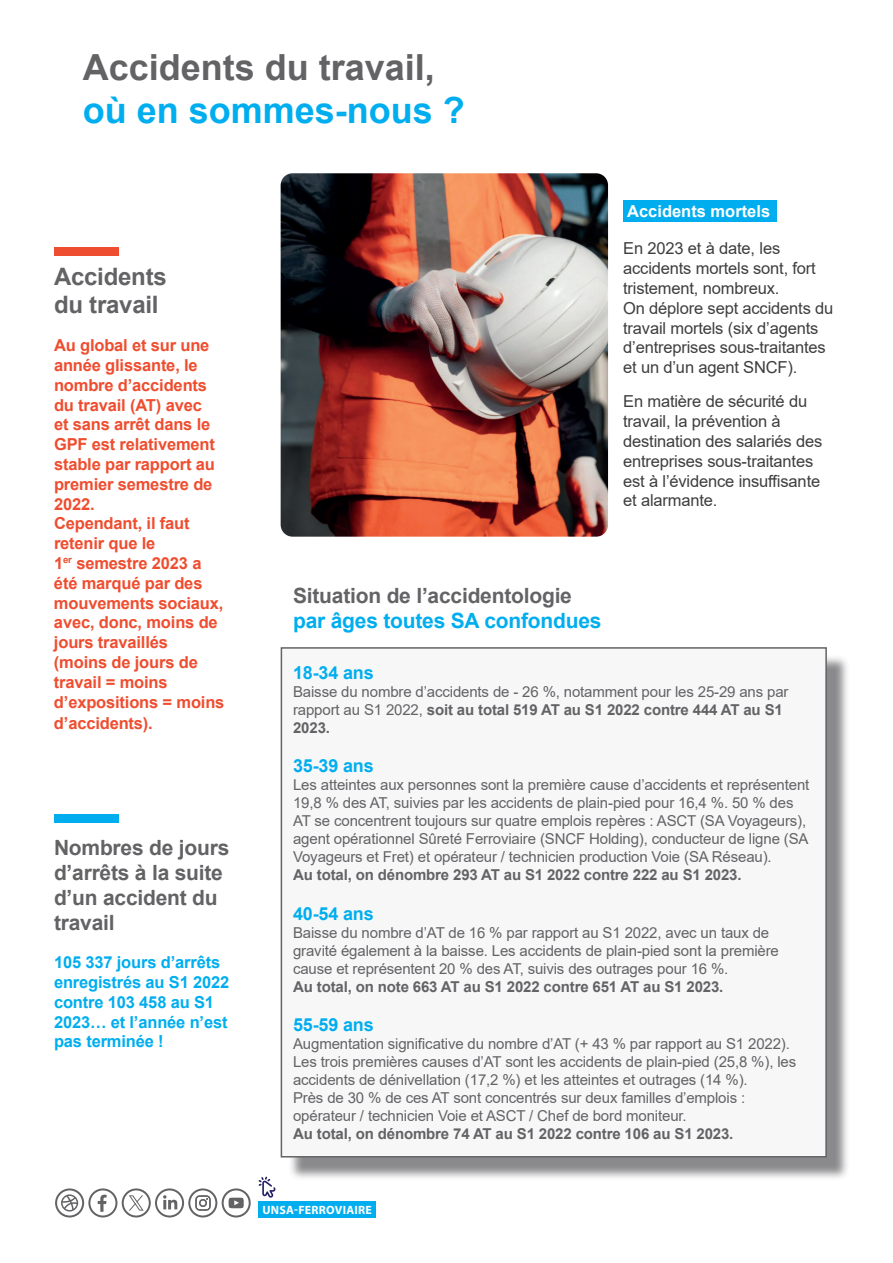
<style>
.page{position:relative;width:893px;height:1263px;background:#fff}
.page>*{position:absolute;margin:0;border:0;box-sizing:border-box;transform-origin:0 0}
.t1{font:700 36px "Arial";color:#636366}
.t2{font:700 36px "Arial";color:#00aeef}
.t3{font:700 24px/28.8px "Arial";letter-spacing:-.01em;color:#636366}
.t4{font:700 21px/25.2px "Arial";letter-spacing:-.01em;color:#636366}
.t5{font:700 21px "Arial";letter-spacing:-.01em;color:#00aeef}
.t6{font:700 18px "Arial";letter-spacing:-.01em;color:#00aeef}
.t7{font:700 16.5px/19.8px "Arial";letter-spacing:-.01em;color:#ef4d2f}
.t8{font:16.5px/19.8px "Arial";letter-spacing:-.01em;color:#3e3e3f}
.t9{font:700 16.5px/19.8px "Arial";letter-spacing:-.01em;color:#00aeef}
.t10{font:700 16.5px "Arial";color:#fff}
.t11{font:15px/18px "Arial";letter-spacing:-.01em;color:#636366}
.t12{font:700 15px "Arial";letter-spacing:-.01em;color:#636366}
.t13{font:700 12px "Myriad Pro";letter-spacing:.02em;color:#fff}
.s1{font-weight:700}
</style>
<div class="page">
<div style="left:54px;top:247px;width:64px;height:9px;background:#ef4d2f"></div>
<img style="left:281px;top:173px;width:327px;height:364px">
<div style="left:623px;top:200px;width:154px;height:22px;background:#00aeef"></div>
<div style="left:259px;top:1201px;width:117px;height:16px;background:#00aeef"></div>
<svg style="left:258px;top:1176px;width:18px;height:22px"></svg>
<svg style="left:55px;top:1188px;width:196px;height:29px"></svg>
<div style="left:287px;top:654px;width:563px;height:526px;background:#636366;opacity:.75"></div>
<svg style="left:280px;top:647px;width:548px;height:511px"></svg>
<div style="left:54px;top:814px;width:64px;height:8px;background:#00aeef"></div>
<h1 class="t1" style="left:83px;top:42px;width:354px">Accidents du travail,</h1>
<h1 class="t2" style="left:83px;top:85px;width:384px">où en sommes-nous ?</h1>
<h2 class="t3" style="left:54px;top:262px;width:114px">Accidents du travail</h2>
<p class="t7" style="left:54px;top:336px;width:172px">Au global et sur une année glissante, le nombre d’accidents du travail (AT) avec<br>et sans arrêt dans le<br>GPF est relativement stable par rapport au premier semestre de<br>2022.<br>Cependant, il faut retenir que le<br>1<sup>er</sup> semestre 2023 a été marqué par des mouvements sociaux, avec, donc, moins de jours travaillés (moins de jours de travail = moins d’expositions = moins</p>
<p class="t7" style="left:54px;top:714px;width:100px">d’accidents).</p>
<h3 class="t4" style="left:54px;top:835px;width:177px">Nombres de jours d’arrêts à la suite d’un accident du travail</h3>
<p class="t9" style="left:54px;top:953px;width:177px">105 337 jours d’arrêts enregistrés au S1 2022 contre 103 458 au S1<br>2023… et l’année n’est pas terminée !</p>
<p class="t10" style="left:627px;top:199px;width:145px">Accidents mortels</p>
<p class="t8" style="left:623px;top:239px;width:212px">En 2023 et à date, les accidents mortels sont, fort tristement, nombreux.<br>On déplore sept accidents du travail mortels (six d’agents d’entreprises sous-traitantes et un d’un agent SNCF).</p>
<p class="t8" style="left:623px;top:392px;width:201px">En matière de sécurité du travail, la prévention à destination des salariés des entreprises sous-traitantes est à l’évidence insuffisante et alarmante.</p>
<h3 class="t4" style="left:293px;top:583px;width:280px">Situation de l’accidentologie</h3>
<h3 class="t5" style="left:293px;top:606px;width:310px">par âges toutes SA confondues</h3>
<p class="t6" style="left:293px;top:659px;width:82px">18-34 ans</p>
<p class="t11" style="left:293px;top:682px;width:497px">Baisse du nombre d’accidents de - 26 %, notamment pour les 25-29 ans par rapport au S1 2022, <span class="s1">soit au total 519 AT au S1 2022 contre 444 AT au S1<br>2023.</span></p>
<p class="t6" style="left:293px;top:753px;width:82px">35-39 ans</p>
<p class="t11" style="left:293px;top:776px;width:518px">Les atteintes aux personnes sont la première cause d’accidents et représentent 19,8 % des AT, suivies par les accidents de plain-pied pour 16,4 %. 50 % des AT se concentrent toujours sur quatre emplois repères : ASCT (SA Voyageurs), agent opérationnel Sûreté Ferroviaire (SNCF Holding), conducteur de ligne (SA Voyageurs et Fret) et opérateur / technicien production Voie (SA Réseau).</p>
<p class="t12" style="left:293px;top:864px;width:450px">Au total, on dénombre 293 AT au S1 2022 contre 222 au S1 2023.</p>
<p class="t6" style="left:293px;top:901px;width:82px">40-54 ans</p>
<p class="t11" style="left:293px;top:923px;width:487px">Baisse du nombre d’AT de 16 % par rapport au S1 2022, avec un taux de gravité également à la baisse. Les accidents de plain-pied sont la première cause et représentent 20 % des AT, suivis des outrages pour 16 %.</p>
<p class="t12" style="left:293px;top:976px;width:432px">Au total, on note 663 AT au S1 2022 contre 651 AT au S1 2023.</p>
<p class="t6" style="left:293px;top:1012px;width:82px">55-59 ans</p>
<p class="t11" style="left:293px;top:1035px;width:505px">Augmentation significative du nombre d’AT (+ 43 % par rapport au S1 2022).<br>Les trois premières causes d’AT sont les accidents de plain-pied (25,8 %), les accidents de dénivellation (17,2 %) et les atteintes et outrages (14 %).<br>Près de 30 % de ces AT sont concentrés sur deux familles d’emplois : opérateur / technicien Voie et ASCT / Chef de bord moniteur.</p>
<p class="t12" style="left:293px;top:1123px;width:442px">Au total, on dénombre 74 AT au S1 2022 contre 106 au S1 2023.</p>
<p class="t13" style="left:262px;top:1202px;width:111px">UNSA-FERROVIAIRE</p>
</div>
